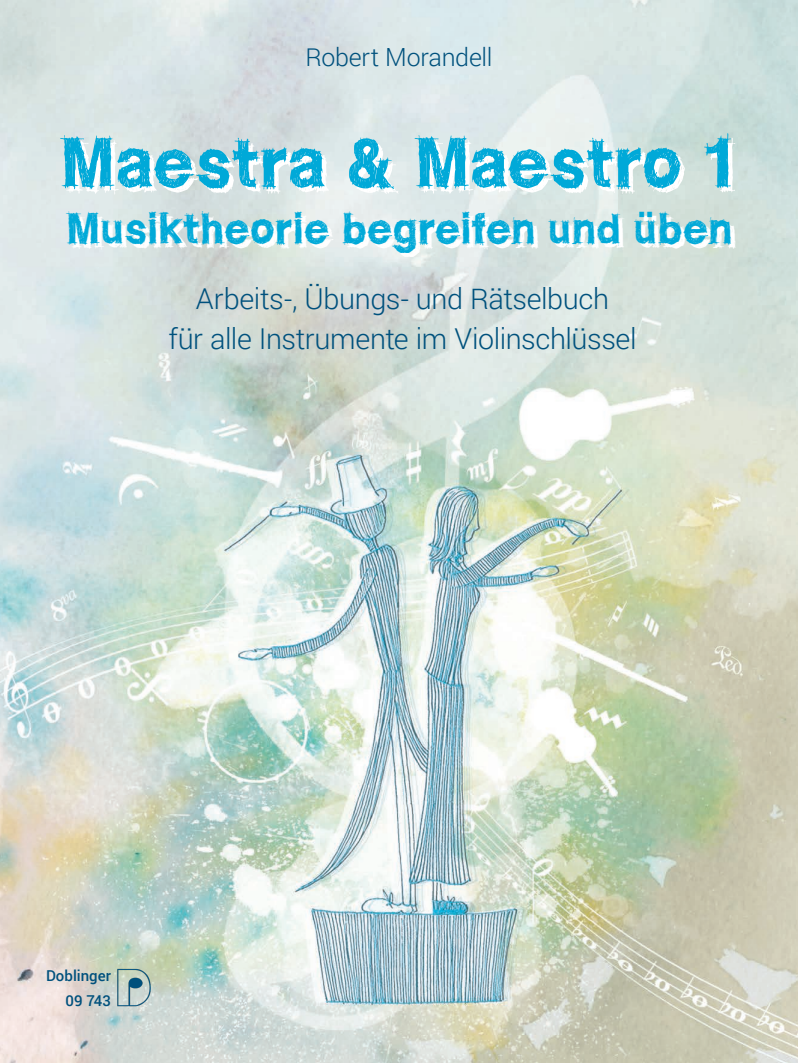
<style>
.page{position:relative;width:798px;height:1063px;background:#fff}
.page>*{position:absolute;margin:0;border:0;box-sizing:border-box;transform-origin:0 0}
.Klappentext{font:68.75px "WCROUGHTRAD Bta";letter-spacing:.005em;color:#00a9d8}
.Klappentext-2{font:42.5px "WCROUGHTRAD Bta";color:#00a9d8}
.t1{font:300 28.75px/40px "Roboto";letter-spacing:-.015em;color:#00517d;text-align:center}
.t2{font:300 25px "Roboto";letter-spacing:-.01em;color:#00517d}
.t3{font:500 15px "Roboto";color:#00517d}
</style>
<div class="page">
<img style="left:0;top:0;width:797px;height:1063px">
<img style="left:112px;top:964px;width:43px;height:48px">
<p class="t2" style="left:305px;top:40px;width:188px">Robert Morandell</p>
<p class="Klappentext" style="left:59px;top:119px;width:680px">Maestra &amp; Maestro 1</p>
<p class="Klappentext-2" style="left:66px;top:201px;width:667px">Musiktheorie begreifen und üben</p>
<p class="t1" style="left:168px;top:278px;width:469px">Arbeits-, Übungs- und Rätselbuch<br>für alle Instrumente im Violinschlüssel</p>
<p class="t3" style="left:46px;top:965px;width:66px">Doblinger</p>
<p class="t3" style="left:65px;top:990px;width:47px">09 743</p>
</div>
